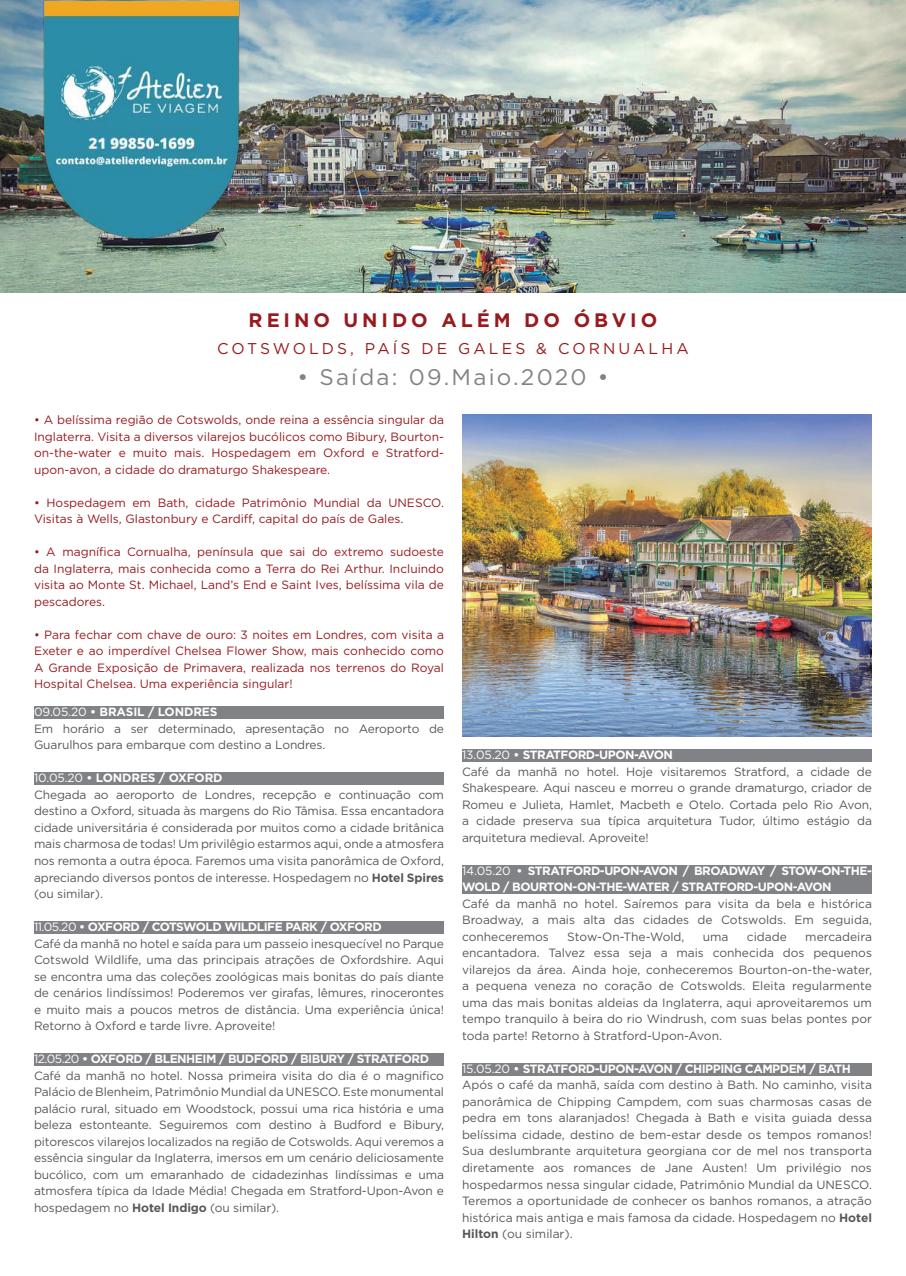
<style>
.page{position:relative;width:906px;height:1276px;background:#fff}
.page>*{position:absolute;margin:0;border:0;box-sizing:border-box;transform-origin:0 0}
.t1{font:22.5px "Gotham";letter-spacing:.1em;color:#808285}
.t2{font:700 19.5px "Gotham";letter-spacing:.2em;color:#991a1e}
.t3{font:15.6px "Gotham";letter-spacing:.2em;color:#991a1e}
.t4{font:12px/16.5px "Gotham";letter-spacing:-.01em;color:#57585a}
.t5{font:12px/16.5px "Gotham";color:#991a1e;text-align:justify}
.t6{font:700 12px/16.5px "Gotham";letter-spacing:-.04em;color:#fff}
.s1{color:#fff}
.s2{font-weight:700;color:#fff}
.s3{font-weight:700}
.s4{font-weight:400}
</style>
<div class="page">
<img style="left:0;top:0;width:906px;height:292px">
<div style="left:34px;top:707px;width:410px;height:12px;background:#808285"></div>
<div style="left:34px;top:773px;width:410px;height:12px;background:#808285"></div>
<div style="left:34px;top:921px;width:410px;height:12px;background:#808285"></div>
<div style="left:34px;top:1053px;width:410px;height:12px;background:#808285"></div>
<div style="left:462px;top:750px;width:410px;height:12px;background:#808285"></div>
<div style="left:462px;top:865px;width:410px;height:29px;background:#808285"></div>
<div style="left:462px;top:1063px;width:410px;height:12px;background:#808285"></div>
<img style="left:462px;top:414px;width:410px;height:322px">
<img style="left:25px;top:1px;width:237px;height:237px">
<h2 class="t2" style="left:249px;top:307px;width:410px">REINO UNIDO ALÉM DO ÓBVIO</h2>
<h3 class="t3" style="left:217px;top:338px;width:473px">COTSWOLDS, PAÍS DE GALES &amp; CORNUALHA</h3>
<h1 class="t1" style="left:297px;top:363px;width:313px">• Saída: 09.Maio.2020 •</h1>
<p class="t5" style="left:34px;top:411px;width:411px">• A belíssima região de Cotswolds, onde reina a essência singular da Inglaterra. Visita a diversos vilarejos bucólicos como Bibury, Bourton&shy;on-the-water e muito mais. Hospedagem em Oxford e Stratford&shy;upon-avon, a cidade do dramaturgo Shakespeare.</p>
<p class="t5" style="left:34px;top:494px;width:411px">• Hospedagem em Bath, cidade Patrimônio Mundial da UNESCO.<br>Visitas à Wells, Glastonbury e Cardiff, capital do país de Gales.</p>
<p class="t5" style="left:34px;top:543px;width:411px">• A magnífica Cornualha, península que sai do extremo sudoeste da Inglaterra, mais conhecida como a Terra do Rei Arthur. Incluindo visita ao Monte St. Michael, Land’s End e Saint Ives, belíssima vila de pescadores.</p>
<p class="t5" style="left:34px;top:626px;width:411px">• Para fechar com chave de ouro: 3 noites em Londres, com visita a Exeter e ao imperdível Chelsea Flower Show, mais conhecido como A Grande Exposição de Primavera, realizada nos terrenos do Royal Hospital Chelsea. Uma experiência singular!</p>
<p class="t4" style="left:34px;top:703px;width:411px"><span class="s1">09.05.20</span> <span class="s2">• BRASIL / LONDRES<br></span>Em horário a ser determinado, apresentação no Aeroporto de<br>Guarulhos para embarque com destino a Londres.</p>
<p class="t4" style="left:34px;top:769px;width:411px"><span class="s1">10.05.20</span> <span class="s2">• LONDRES / OXFORD<br></span>Chegada ao aeroporto de Londres, recepção e continuação com destino a Oxford, situada às margens do Rio Tâmisa. Essa encantadora cidade universitária é considerada por muitos como a cidade britânica mais charmosa de todas! Um privilêgio estarmos aqui, onde a atmosfera nos remonta a outra época. Faremos uma visita panorâmica de Oxford, apreciando diversos pontos de interesse. Hospedagem no <span class="s3">Hotel Spires </span>(ou similar).</p>
<p class="t4" style="left:34px;top:918px;width:411px"><span class="s1">11.05.20</span> <span class="s2">• OXFORD / COTSWOLD WILDLIFE PARK / OXFORD<br></span>Café da manhã no hotel e saída para um passeio inesquecível no Parque Cotswold Wildlife, uma das principais atrações de Oxfordshire. Aqui se encontra uma das coleções zoológicas mais bonitas do país diante de cenários lindíssimos! Poderemos ver girafas, lêmures, rinocerontes e muito mais a poucos metros de distância. Uma experiência única!<br>Retorno à Oxford e tarde livre. Aproveite!</p>
<p class="t4" style="left:34px;top:1050px;width:411px"><span class="s1">12.05.20</span> <span class="s2">• OXFORD / BLENHEIM / BUDFORD / BIBURY / STRATFORD </span>Café da manhã no hotel. Nossa primeira visita do dia é o magnifico Palácio de Blenheim, Patrimônio Mundial da UNESCO. Este monumental palácio rural, situado em Woodstock, possui uma rica história e uma beleza estonteante. Seguiremos com destino à Budford e Bibury, pitorescos vilarejos localizados na região de Cotswolds. Aqui veremos a essência singular da Inglaterra, imersos em um cenário deliciosamente bucólico, com um emaranhado de cidadezinhas lindíssimas e uma atmosfera típica da Idade Média! Chegada em Stratford-Upon-Avon e hospedagem no <span class="s3">Hotel Indigo</span> (ou similar).</p>
<p class="t4" style="left:462px;top:746px;width:411px"><span class="s1">13.05.20</span> <span class="s2">• STRATFORD-UPON-AVON<br></span>Café da manhã no hotel. Hoje visitaremos Stratford, a cidade de Shakespeare. Aqui nasceu e morreu o grande dramaturgo, criador de Romeu e Julieta, Hamlet, Macbeth e Otelo. Cortada pelo Rio Avon, a cidade preserva sua típica arquitetura Tudor, último estágio da arquitetura medieval. Aproveite!</p>
<p class="t6" style="left:462px;top:862px;width:411px"><span class="s4">14.05.20</span> • STRATFORD-UPON-AVON / BROADWAY / STOW-ON-THE-<br>WOLD / BOURTON-ON-THE-WATER / STRATFORD-UPON-AVON</p>
<p class="t4" style="left:462px;top:895px;width:411px;text-align:justify">Café da manhã no hotel. Saíremos para visita da bela e histórica Broadway, a mais alta das cidades de Cotswolds. Em seguida, conheceremos</p>
<p class="t4" style="left:462px;top:928px;width:411px;text-align:justify;text-indent:343px">mercadeira encantadora. Talvez essa seja a mais conhecida dos pequenos vilarejos da área. Ainda hoje, conheceremos Bourton-on-the-water, a pequena veneza no coração de Cotswolds. Eleita regularmente uma das mais bonitas aldeias da Inglaterra, aqui aproveitaremos um tempo tranquilo à beira do rio Windrush, com suas belas pontes por toda parte! Retorno à Stratford-Upon-Avon.</p>
<p class="t4" style="left:462px;top:1060px;width:411px"><span class="s1">15.05.20</span> <span class="s2">• STRATFORD-UPON-AVON / CHIPPING CAMPDEM / BATH </span>Após o café da manhã, saída com destino à Bath. No caminho, visita panorâmica de Chipping Campdem, com suas charmosas casas de pedra em tons alaranjados! Chegada à Bath e visita guiada dessa belíssima cidade, destino de bem-estar desde os tempos romanos!<br>Sua deslumbrante arquitetura georgiana cor de mel nos transporta diretamente aos romances de Jane Austen! Um privilégio nos hospedarmos nessa singular cidade, Patrimônio Mundial da UNESCO.<br>Teremos a oportunidade de conhecer os banhos romanos, a atração histórica mais antiga e mais famosa da cidade. Hospedagem no <span class="s3">Hotel Hilton</span> (ou similar).</p>
<p class="t4" style="left:567px;top:928px;width:119px">Stow-On-The-Wold,</p>
<p class="t4" style="left:703px;top:928px;width:27px">uma</p>
<p class="t4" style="left:747px;top:928px;width:41px">cidade</p>
</div>
